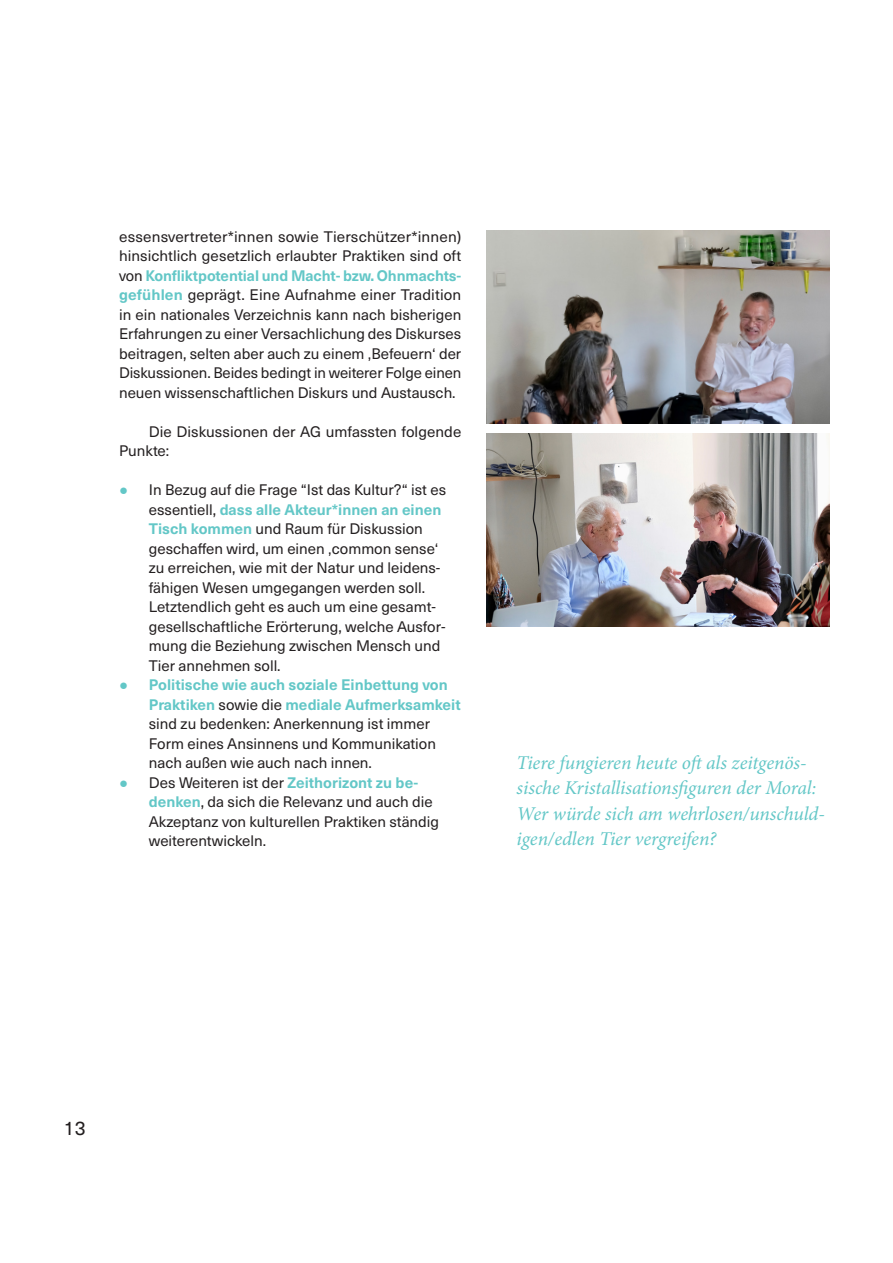
<style>
.page{position:relative;width:893px;height:1263px;background:#fff}
.page>*{position:absolute;margin:0;border:0;box-sizing:border-box;transform-origin:0 0}
.t1{font:italic 19.5px/25.5px "Minion Pro";letter-spacing:-.005em;color:#63c7c7}
.t2{font:19.5px "Neue Haas Unica Pro";color:#231f20}
.t3{font:15px/19.5px "Neue Haas Unica Pro";color:#231f20}
.s1{font-weight:700;color:#63c7c7}
.s2{font-family:"Arial";color:#63c7c7}
</style>
<div class="page">
<img style="left:487px;top:434px;width:342px;height:192px">
<img style="left:487px;top:231px;width:342px;height:192px">
<p class="t3" style="left:119px;top:227px;width:344px;text-align:justify">essensvertreter*innen sowie Tierschützer*innen) hinsichtlich gesetzlich erlaubter Praktiken sind oft von <span class="s1">Konfliktpotential und Macht- bzw. Ohnmachts&shy;gefühlen</span> geprägt. Eine Aufnahme einer Tradition in ein nationales Verzeichnis kann nach bisherigen Erfahrungen zu einer Versachlichung des Diskurses beitragen, selten aber auch zu einem ‚Befeuern‘ der Diskussionen. Beides bedingt in weiterer Folge einen neuen wissenschaftlichen Diskurs und Austausch.</p>
<p class="t3" style="left:119px;top:422px;width:344px;text-indent:30px">Die Diskussionen der AG umfassten folgende<br>Punkte:</p>
<p class="t3" style="left:149px;top:480px;width:299px;text-indent:-30px"><span class="s2">●</span> In Bezug auf die Frage “Ist das Kultur?“ ist es essentiell, <span class="s1">dass alle Akteur*innen an einen Tisch kommen</span> und Raum für Diskussion geschaffen wird, um einen ‚common sense‘ zu erreichen, wie mit der Natur und leidens&shy;fähigen Wesen umgegangen werden soll.<br>Letztendlich geht es auch um eine gesamt&shy;gesellschaftliche Erörterung, welche Ausfor&shy;mung die Beziehung zwischen Mensch und Tier annehmen soll.</p>
<p class="t3" style="left:149px;top:675px;width:313px;text-indent:-30px"><span class="s2">●</span> <span class="s1">Politische wie auch soziale Einbettung von Praktiken</span> sowie die <span class="s1">mediale Aufmerksamkeit </span>sind zu bedenken: Anerkennung ist immer Form eines Ansinnens und Kommunikation nach außen wie auch nach innen.</p>
<p class="t3" style="left:149px;top:773px;width:292px;text-indent:-30px"><span class="s2">●</span> Des Weiteren ist der <span class="s1">Zeithorizont zu be&shy;denken</span>, da sich die Relevanz und auch die Akzeptanz von kulturellen Praktiken ständig weiterentwickeln.</p>
<h1 class="t1" style="left:517px;top:750px;width:310px">Tiere fungieren heute oft als zeitgenös&shy;sische Kristallisationsfiguren der Moral:<br>Wer würde sich am wehrlosen/unschuld&shy;igen/edlen Tier vergreifen?</h1>
<h1 class="t2" style="left:64px;top:1117px;width:23px">13</h1>
</div>
